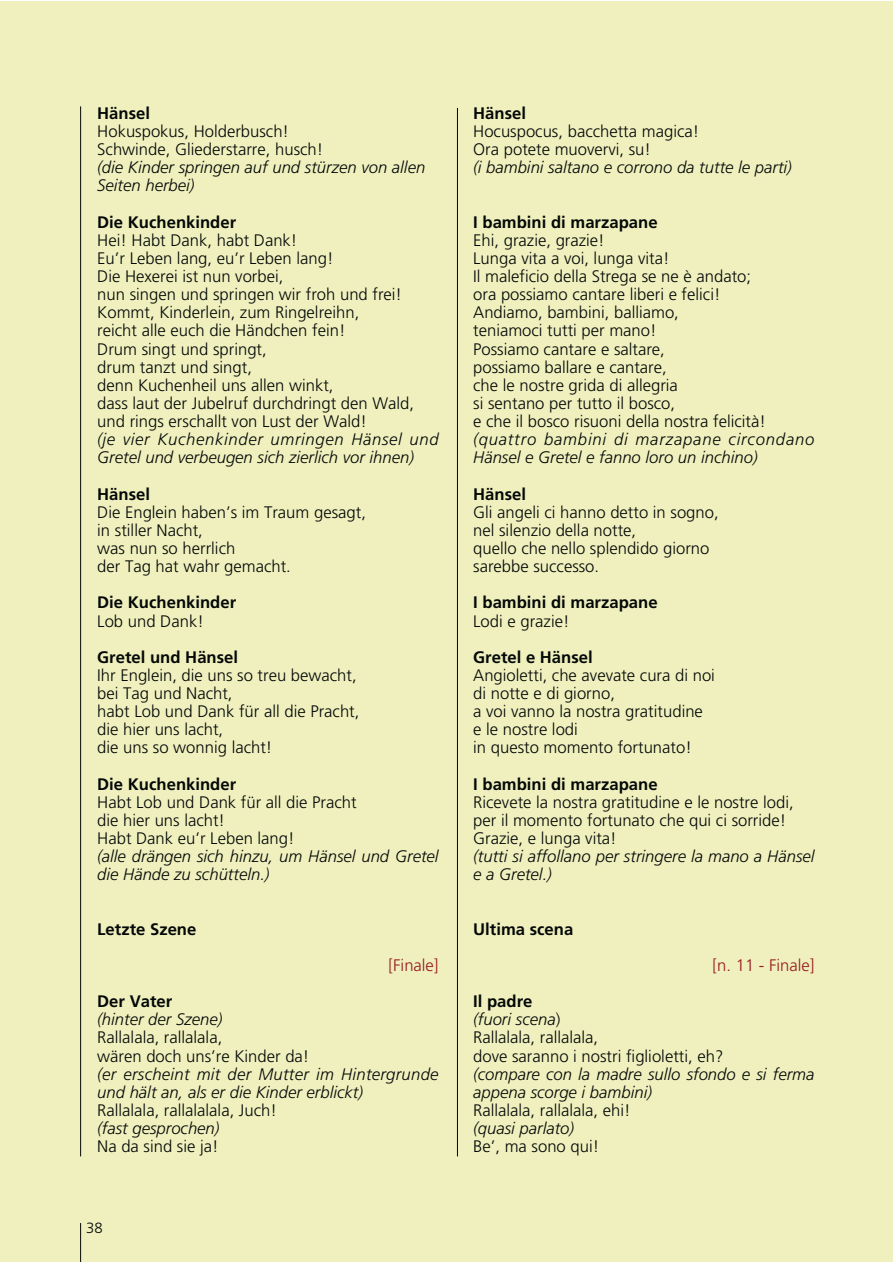
<style>
.page{position:relative;width:893px;height:1263px;background:#fff}
.page>*{position:absolute;margin:0;border:0;box-sizing:border-box;transform-origin:0 0}
.t1{font:300 16.65px/18.1px "Frutiger LT Std";color:#040806}
.t2{font:italic 300 16.65px/18.1px "Frutiger LT Std";color:#040806}
.t3{font:700 16.65px "Frutiger LT Std";color:#040806}
.t4{font:italic 300 16.65px/18.1px "Frutiger LT Std";letter-spacing:.05em;color:#040806}
.t5{font:300 16.65px "Frutiger LT Std";color:#971a1e}
.t6{font:300 14.85px "Frutiger LT Std";color:#040806}
.s1{font-weight:700}
.s2{font-style:italic}
</style>
<div class="page">
<div style="left:0;top:1px;width:892px;height:1260px;background:#eff0be"></div>
<hr style="left:457px;top:108px;width:1px;height:1048px;background:#040806">
<hr style="left:80px;top:106px;width:1px;height:1050px;background:#040806">
<hr style="left:80px;top:1223px;width:1px;height:38px;background:#040806">
<p class="t3" style="left:97px;top:106px;width:54px">Hänsel</p>
<p class="t1" style="left:97px;top:123px;width:227px">Hokuspokus, Holderbusch!<br>Schwinde, Gliederstarre, husch!</p>
<p class="t2" style="left:97px;top:159px;width:329px">(die Kinder springen auf und stürzen von allen<br>Seiten herbei)</p>
<p class="t3" style="left:97px;top:215px;width:140px">Die Kuchenkinder</p>
<p class="t1" style="left:97px;top:232px;width:318px">Hei! Habt Dank, habt Dank!<br>Eu’r Leben lang, eu’r Leben lang!<br>Die Hexerei ist nun vorbei,<br>nun singen und springen wir froh und frei!<br>Kommt, Kinderlein, zum Ringelreihn,<br>reicht alle euch die Händchen fein!<br>Drum singt und springt,<br>drum tanzt und singt,<br>denn Kuchenheil uns allen winkt,<br>dass laut der Jubelruf durchdringt den Wald, und rings erschallt von Lust der Wald!</p>
<p class="t2" style="left:97px;top:431px;width:343px">(je vier Kuchenkinder umringen Hänsel und<br>Gretel und verbeugen sich zierlich vor ihnen)</p>
<p class="t3" style="left:97px;top:487px;width:54px">Hänsel</p>
<p class="t1" style="left:97px;top:504px;width:270px">Die Englein haben’s im Traum gesagt, in stiller Nacht,<br>was nun so herrlich<br>der Tag hat wahr gemacht.</p>
<p class="t3" style="left:97px;top:595px;width:140px">Die Kuchenkinder</p>
<p class="t1" style="left:97px;top:612px;width:108px">Lob und Dank!</p>
<p class="t3" style="left:97px;top:650px;width:142px">Gretel und Hänsel</p>
<p class="t1" style="left:97px;top:667px;width:264px">Ihr Englein, die uns so treu bewacht, bei Tag und Nacht,<br>habt Lob und Dank für all die Pracht, die hier uns lacht,<br>die uns so wonnig lacht!</p>
<p class="t3" style="left:97px;top:777px;width:140px">Die Kuchenkinder</p>
<p class="t1" style="left:97px;top:794px;width:261px">Habt Lob und Dank für all die Pracht die hier uns lacht!<br>Habt Dank eu’r Leben lang!</p>
<p class="t2" style="left:97px;top:848px;width:343px">(alle drängen sich hinzu, um Hänsel und Gretel die Hände zu schütteln.)</p>
<p class="t3" style="left:97px;top:922px;width:101px">Letzte Szene</p>
<p class="t5" style="left:389px;top:958px;width:52px">[Finale]</p>
<p class="t3" style="left:97px;top:994px;width:77px">Der Vater</p>
<p class="t2" style="left:97px;top:1011px;width:127px">(hinter der Szene)</p>
<p class="t1" style="left:97px;top:1029px;width:214px">Rallalala, rallalala,<br>wären doch uns’re Kinder da!</p>
<p class="t2" style="left:97px;top:1066px;width:343px">(er erscheint mit der Mutter im Hintergrunde und hält an, als er die Kinder erblickt)</p>
<p class="t1" style="left:97px;top:1102px;width:181px">Rallalala, rallalalala, Juch!</p>
<p class="t2" style="left:97px;top:1120px;width:124px">(fast gesprochen)</p>
<p class="t1" style="left:97px;top:1138px;width:123px">Na da sind sie ja!</p>
<p class="t6" style="left:86px;top:1221px;width:18px">38</p>
<p class="t3" style="left:473px;top:106px;width:54px">Hänsel</p>
<p class="t1" style="left:473px;top:123px;width:227px">Hocuspocus, bacchetta magica!<br>Ora potete muovervi, su!</p>
<p class="t2" style="left:473px;top:159px;width:320px">(i bambini saltano e corrono da tutte le parti)</p>
<p class="t3" style="left:473px;top:215px;width:186px">I bambini di marzapane</p>
<p class="t1" style="left:473px;top:232px;width:294px">Ehi, grazie, grazie!<br>Lunga vita a voi, lunga vita!<br>Il maleficio della Strega se ne è andato; ora possiamo cantare liberi e felici!<br>Andiamo, bambini, balliamo,<br>teniamoci tutti per mano!<br>Possiamo cantare e saltare,<br>possiamo ballare e cantare,<br>che le nostre grida di allegria<br>si sentano per tutto il bosco,<br>e che il bosco risuoni della nostra felicità!</p>
<p class="t4" style="left:473px;top:431px;width:343px">(quattro bambini di marzapane circondano<br>Hänsel e Gretel e fanno loro un inchino)</p>
<p class="t3" style="left:473px;top:487px;width:54px">Hänsel</p>
<p class="t1" style="left:473px;top:504px;width:247px">Gli angeli ci hanno detto in sogno, nel silenzio della notte,<br>quello che nello splendido giorno sarebbe successo.</p>
<p class="t3" style="left:473px;top:595px;width:186px">I bambini di marzapane</p>
<p class="t1" style="left:473px;top:612px;width:98px">Lodi e grazie!</p>
<p class="t3" style="left:473px;top:650px;width:121px">Gretel e Hänsel</p>
<p class="t1" style="left:473px;top:667px;width:243px">Angioletti, che avevate cura di noi di notte e di giorno,<br>a voi vanno la nostra gratitudine e le nostre lodi<br>in questo momento fortunato!</p>
<p class="t3" style="left:473px;top:777px;width:186px">I bambini di marzapane</p>
<p class="t1" style="left:473px;top:794px;width:322px">Ricevete la nostra gratitudine e le nostre lodi, per il momento fortunato che qui ci sorride!<br>Grazie, e lunga vita!</p>
<p class="t2" style="left:473px;top:848px;width:343px">(tutti si affollano per stringere la mano a Hänsel e a Gretel.)</p>
<p class="t3" style="left:473px;top:922px;width:102px">Ultima scena</p>
<p class="t5" style="left:713px;top:958px;width:103px">[n. 11 - Finale]</p>
<p class="t1" style="left:473px;top:993px;width:252px"><span class="s1">Il padre<br></span><span class="s2">(fuori scena</span>)<br>Rallalala, rallalala,<br>dove saranno i nostri figlioletti, eh?</p>
<p class="t2" style="left:473px;top:1066px;width:343px">(compare con la madre sullo sfondo e si ferma appena scorge i bambini)</p>
<p class="t1" style="left:473px;top:1102px;width:159px">Rallalala, rallalala, ehi!</p>
<p class="t2" style="left:473px;top:1120px;width:102px">(quasi parlato)</p>
<p class="t1" style="left:473px;top:1138px;width:128px">Be’, ma sono qui!</p>
</div>
